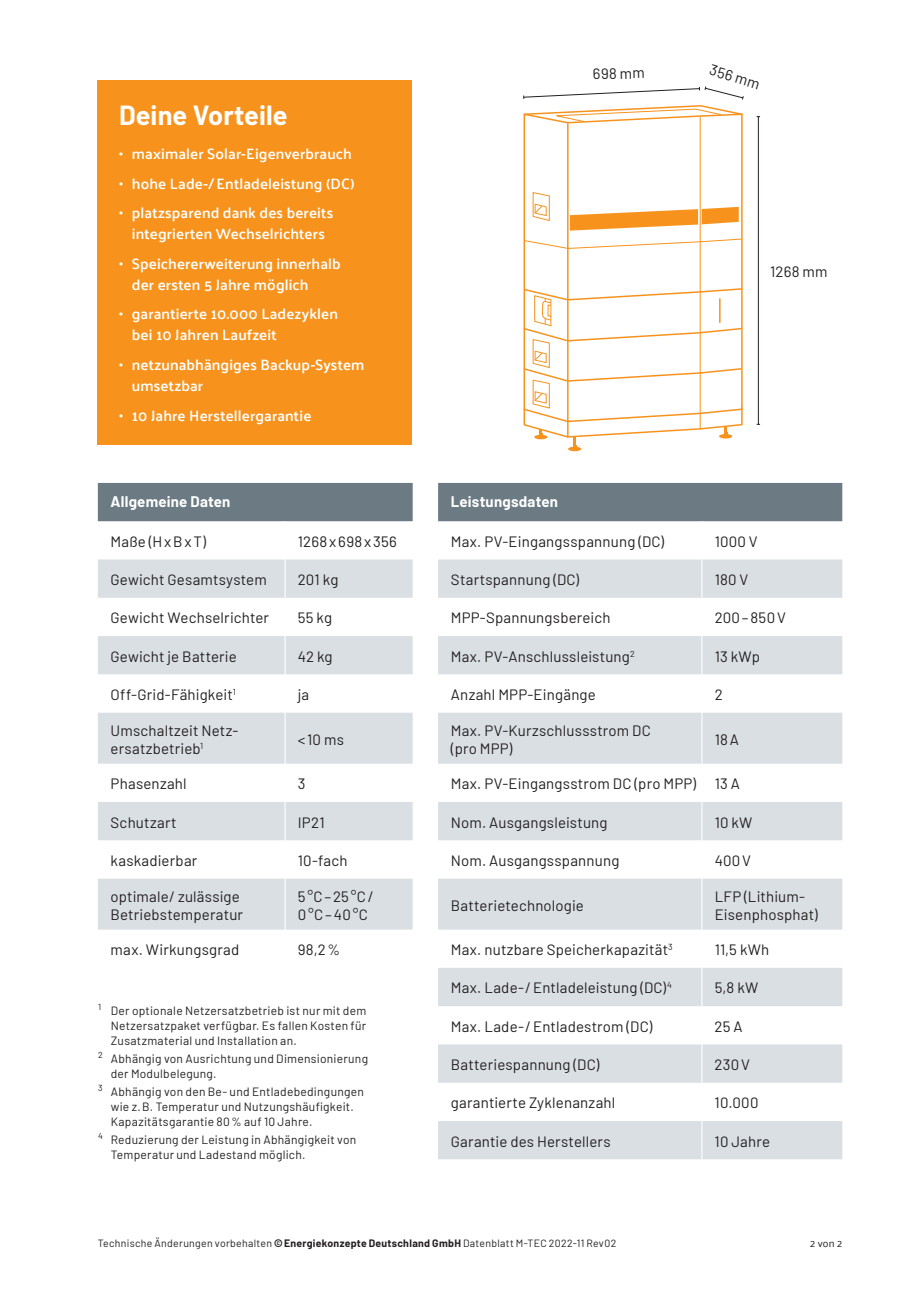
<style>
.page{position:relative;width:919px;height:1289px;background:#fff}
.page>*{position:absolute;margin:0;border:0;box-sizing:border-box;transform-origin:0 0}
.t1{font:700 27px "Barlow";color:#fff}
.t2{font:15px/18px "Barlow";letter-spacing:.015em;color:#231f20}
.t3{font:600 15px/21px "Palanquin";letter-spacing:.01em;color:#fff}
.t4{font:700 15px "Barlow";letter-spacing:.015em;color:#fff}
.t5{font:12px/15px "Barlow";letter-spacing:.02em;color:#231f20}
.t6{font:10.5px "Barlow";letter-spacing:.025em;color:#231f20}
.t7{font:10.5px "Palanquin";color:#231f20}
.s1{font-weight:700}
</style>
<div class="page">
<div style="left:98px;top:81px;width:314px;height:364px;background:#f7931d"></div>
<div style="left:98px;top:483px;width:314px;height:38px;background:#6b7a83"></div>
<svg style="left:98px;top:559px;width:314px;height:370px;fill:#dadfe4"></svg>
<hr style="left:284px;top:559px;width:1px;height:38px;background:#fff">
<hr style="left:284px;top:597px;width:1px;height:39px;background:#fff">
<hr style="left:284px;top:636px;width:1px;height:38px;background:#fff">
<hr style="left:284px;top:674px;width:1px;height:38px;background:#fff">
<hr style="left:284px;top:712px;width:1px;height:51px;background:#fff">
<hr style="left:284px;top:763px;width:1px;height:39px;background:#fff">
<hr style="left:284px;top:802px;width:1px;height:38px;background:#fff">
<hr style="left:284px;top:840px;width:1px;height:38px;background:#fff">
<hr style="left:284px;top:878px;width:1px;height:51px;background:#fff">
<div style="left:568px;top:446px;width:13px;height:5px;background:#f7931d;border-radius:50%"></div>
<hr style="left:758px;top:117px;width:1px;height:307px;background:#231f20">
<svg style="left:523px;top:86px;width:221px;height:361px"></svg>
<div style="left:438px;top:483px;width:404px;height:38px;background:#6b7a83"></div>
<svg style="left:438px;top:559px;width:404px;height:600px;fill:#dadfe4"></svg>
<hr style="left:701px;top:559px;width:1px;height:38px;background:#fff">
<hr style="left:701px;top:597px;width:1px;height:39px;background:#fff">
<hr style="left:701px;top:636px;width:1px;height:38px;background:#fff">
<hr style="left:701px;top:674px;width:1px;height:38px;background:#fff">
<hr style="left:701px;top:712px;width:1px;height:51px;background:#fff">
<hr style="left:701px;top:763px;width:1px;height:39px;background:#fff">
<hr style="left:701px;top:802px;width:1px;height:38px;background:#fff">
<hr style="left:701px;top:840px;width:1px;height:38px;background:#fff">
<hr style="left:701px;top:878px;width:1px;height:51px;background:#fff">
<hr style="left:701px;top:929px;width:1px;height:38px;background:#fff">
<hr style="left:701px;top:967px;width:1px;height:39px;background:#fff">
<hr style="left:701px;top:1006px;width:1px;height:38px;background:#fff">
<hr style="left:701px;top:1044px;width:1px;height:38px;background:#fff">
<hr style="left:701px;top:1082px;width:1px;height:38px;background:#fff">
<hr style="left:701px;top:1120px;width:1px;height:39px;background:#fff">
<h1 class="t1" style="left:119px;top:106px;width:170px">Deine Vorteile</h1>
<p class="t3" style="left:119px;top:145px;width:234px">• maximaler Solar-Eigenverbrauch</p>
<p class="t3" style="left:119px;top:174px;width:237px">• hohe Lade-/ Entladeleistung (DC)</p>
<p class="t3" style="left:119px;top:204px;width:216px;text-align:center">• platzsparend dank des bereits integrierten Wechselrichters</p>
<p class="t3" style="left:132px;top:254px;width:210px;text-indent:-13px">• Speichererweiterung innerhalb der ersten 5 Jahre möglich</p>
<p class="t3" style="left:132px;top:305px;width:208px;text-indent:-13px">• garantierte 10.000 Ladezyklen bei 10 Jahren Laufzeit</p>
<p class="t3" style="left:132px;top:356px;width:234px;text-indent:-13px">• netzunabhängiges Backup-System umsetzbar</p>
<p class="t3" style="left:119px;top:406px;width:194px">• 10 Jahre Herstellergarantie</p>
<p class="t4" style="left:111px;top:496px;width:121px">Allgemeine Daten</p>
<p class="t2" style="left:111px;top:533px;width:97px">Maße (H x B x T)</p>
<p class="t2" style="left:298px;top:533px;width:101px">1268 x 698 x 356</p>
<p class="t2" style="left:111px;top:571px;width:158px">Gewicht Gesamtsystem</p>
<p class="t2" style="left:298px;top:571px;width:42px">201 kg</p>
<p class="t2" style="left:111px;top:610px;width:160px">Gewicht Wechselrichter</p>
<p class="t2" style="left:298px;top:610px;width:36px">55 kg</p>
<p class="t2" style="left:111px;top:648px;width:128px">Gewicht je Batterie</p>
<p class="t2" style="left:298px;top:648px;width:36px">42 kg</p>
<p class="t2" style="left:111px;top:686px;width:127px">Off-Grid-Fähigkeit<sup>1</sup></p>
<p class="t2" style="left:298px;top:686px;width:13px">ja</p>
<p class="t2" style="left:111px;top:722px;width:129px">Umschaltzeit Netz&shy;ersatzbetrieb<sup>1</sup></p>
<p class="t2" style="left:298px;top:731px;width:48px">&lt; 10 ms</p>
<p class="t2" style="left:111px;top:775px;width:78px">Phasenzahl</p>
<p class="t2" style="left:298px;top:775px;width:9px">3</p>
<p class="t2" style="left:111px;top:814px;width:68px">Schutzart</p>
<p class="t2" style="left:298px;top:814px;width:28px">IP21</p>
<p class="t2" style="left:111px;top:852px;width:88px">kaskadierbar</p>
<p class="t2" style="left:298px;top:852px;width:51px">10-fach</p>
<p class="t2" style="left:111px;top:888px;width:134px">optimale/ zulässige<br>Betriebstemperatur</p>
<p class="t2" style="left:298px;top:888px;width:78px">5 °C – 25 °C /<br>0 °C – 40 °C</p>
<p class="t2" style="left:111px;top:941px;width:130px">max. Wirkungsgrad</p>
<p class="t2" style="left:298px;top:941px;width:44px">98,2 %</p>
<p class="t5" style="left:111px;top:1004px;width:257px;text-align:justify;text-indent:-13px"><sup>1</sup> Der optionale Netzersatzbetrieb ist nur mit dem Netz ersatzpaket verfügbar. Es fallen Kosten für Zusatz material und Installation an.</p>
<p class="t5" style="left:111px;top:1052px;width:259px;text-indent:-13px"><sup>2</sup> Abhängig von Ausrichtung und Dimensionierung der Modulbelegung.</p>
<p class="t5" style="left:111px;top:1085px;width:255px;text-indent:-13px"><sup>3</sup> Abhängig von den Be- und Entladebedingungen wie z. B. Temperatur und Nutzungshäufigkeit.<br>Kapazitätsgarantie 80 % auf 10 Jahre.</p>
<p class="t5" style="left:111px;top:1133px;width:247px;text-indent:-13px"><sup>4</sup> Reduzierung der Leistung in Abhängigkeit von<br>Temperatur und Ladestand möglich.</p>
<p class="t2" style="left:592px;top:65px;width:54px;rotate:-1deg">698 mm</p>
<p class="t2" style="left:712px;top:61px;width:53px;rotate:17deg">356 mm</p>
<p class="t2" style="left:770px;top:263px;width:59px">1268 mm</p>
<p class="t4" style="left:451px;top:496px;width:109px">Leistungsdaten</p>
<p class="t2" style="left:451px;top:533px;width:215px">Max. PV-Eingangsspannung (DC)</p>
<p class="t2" style="left:714px;top:533px;width:45px">1000 V</p>
<p class="t2" style="left:451px;top:571px;width:130px">Startspannung (DC)</p>
<p class="t2" style="left:714px;top:571px;width:35px">180 V</p>
<p class="t2" style="left:451px;top:610px;width:161px">MPP-Spannungsbereich</p>
<p class="t2" style="left:714px;top:610px;width:73px">200 – 850 V</p>
<p class="t2" style="left:451px;top:648px;width:185px">Max. PV-Anschlussleistung<sup>2</sup></p>
<p class="t2" style="left:714px;top:648px;width:47px">13 kWp</p>
<p class="t2" style="left:451px;top:686px;width:146px">Anzahl MPP-Eingänge</p>
<p class="t2" style="left:714px;top:686px;width:10px">2</p>
<p class="t2" style="left:451px;top:722px;width:201px">Max. PV-Kurzschlussstrom DC (pro MPP)</p>
<p class="t2" style="left:714px;top:731px;width:26px">18 A</p>
<p class="t2" style="left:451px;top:775px;width:290px">Max. PV-Eingangsstrom DC (pro MPP) 13 A</p>
<p class="t2" style="left:451px;top:814px;width:158px">Nom. Ausgangsleistung</p>
<p class="t2" style="left:714px;top:814px;width:39px">10 kW</p>
<p class="t2" style="left:451px;top:852px;width:170px">Nom. Ausgangsspannung</p>
<p class="t2" style="left:714px;top:852px;width:38px">400 V</p>
<p class="t2" style="left:451px;top:897px;width:135px">Batterietechnologie</p>
<p class="t2" style="left:714px;top:888px;width:105px">LFP (Lithium-<br>Eisenphosphat)</p>
<p class="t2" style="left:451px;top:941px;width:223px">Max. nutzbare Speicherkapazität<sup>3</sup></p>
<p class="t2" style="left:714px;top:941px;width:56px">11,5 kWh</p>
<p class="t2" style="left:451px;top:979px;width:222px">Max. Lade-/ Entladeleistung (DC)<sup>4</sup></p>
<p class="t2" style="left:714px;top:979px;width:45px">5,8 kW</p>
<p class="t2" style="left:451px;top:1018px;width:203px">Max. Lade-/ Entladestrom (DC)</p>
<p class="t2" style="left:714px;top:1018px;width:30px">25 A</p>
<p class="t2" style="left:451px;top:1056px;width:150px">Batteriespannung (DC)</p>
<p class="t2" style="left:714px;top:1056px;width:37px">230 V</p>
<p class="t2" style="left:451px;top:1094px;width:166px">garantierte Zyklenanzahl</p>
<p class="t2" style="left:714px;top:1094px;width:45px">10.000</p>
<p class="t2" style="left:451px;top:1133px;width:161px">Garantie des Herstellers</p>
<p class="t2" style="left:714px;top:1133px;width:57px">10 Jahre</p>
<p class="t6" style="left:98px;top:1238px;width:520px">Technische Änderungen vorbehalten <span class="s1">© Energiekonzepte Deutschland GmbH</span> Datenblatt M-TEC 2022-11 Rev02</p>
<p class="t7" style="left:810px;top:1236px;width:34px">2 von 2</p>
</div>
